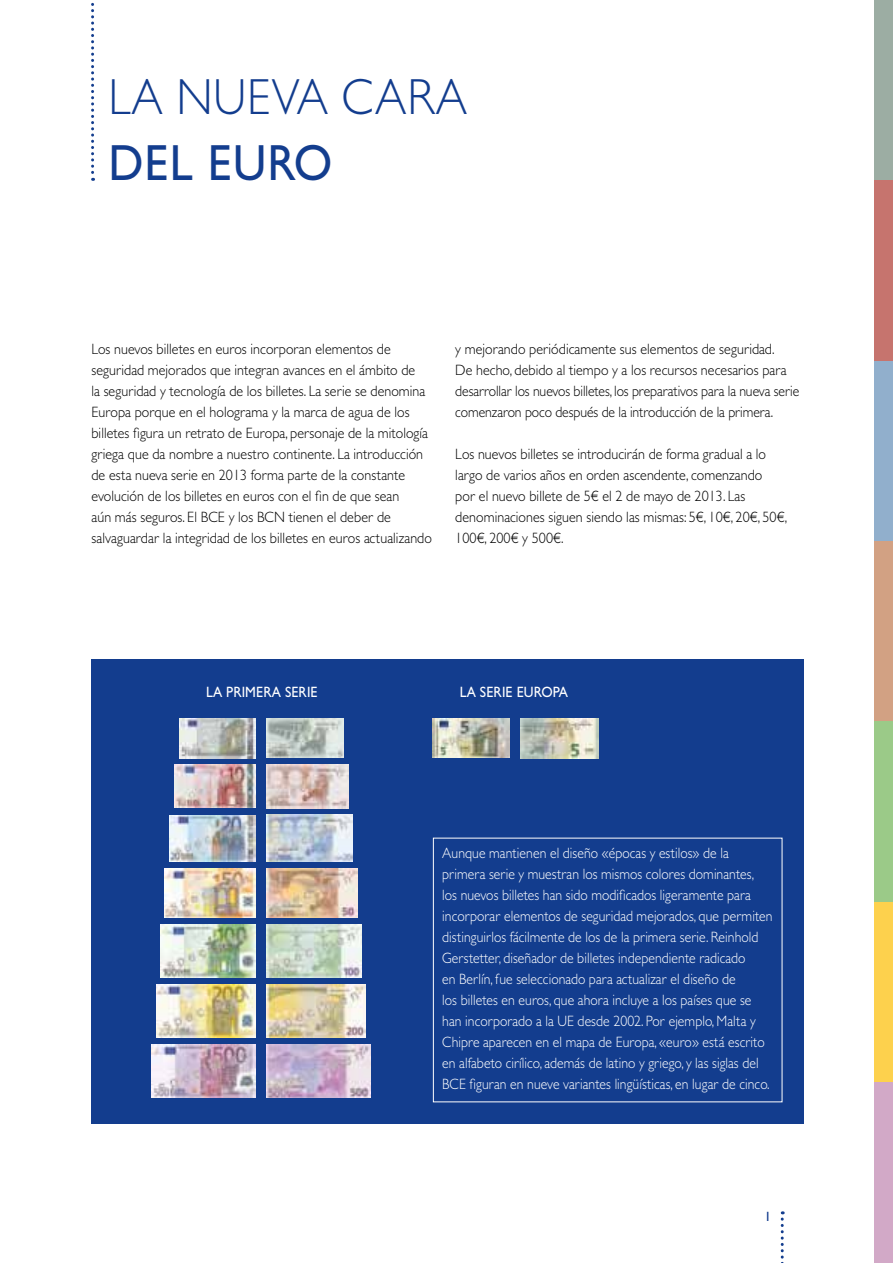
<style>
.page{position:relative;width:893px;height:1263px;background:#fff}
.page>*{position:absolute;margin:0;border:0;box-sizing:border-box;transform-origin:0 0}
.t1{font:300 51px "Gill Sans MT Pro";letter-spacing:.02em;color:#133d8e;scale:.92 1}
.t2{font:500 51px "Gill Sans MT Pro";letter-spacing:.02em;color:#133d8e;scale:.92 1}
.t3{font:300 15px/21px "Gill Sans MT Pro";letter-spacing:.005em;color:#000;scale:.94 1}
.t4{font:300 15px/21px "Gill Sans MT Pro";letter-spacing:.005em;color:#fff;scale:.92 1}
.t5{font:500 15px "Gill Sans MT Pro";letter-spacing:.005em;color:#fff;scale:.92 1}
.t6{font:500 13.5px "Gill Sans MT Pro";color:#133d8e}
</style>
<div class="page">
<div style="left:875px;top:0;width:18px;height:180px;background:#9cada3"></div>
<div style="left:875px;top:180px;width:18px;height:181px;background:#c6746e"></div>
<div style="left:875px;top:361px;width:18px;height:180px;background:#91afcc"></div>
<div style="left:875px;top:541px;width:18px;height:181px;background:#d2a183"></div>
<div style="left:875px;top:722px;width:18px;height:180px;background:#9bca88"></div>
<div style="left:875px;top:902px;width:18px;height:180px;background:#fdd14d"></div>
<div style="left:875px;top:1082px;width:18px;height:181px;background:#d2a9c7"></div>
<svg style="left:781px;top:1211px;width:3px;height:52px"></svg>
<div style="left:91px;top:659px;width:713px;height:465px;background:#133d8e"></div>
<svg style="left:91px;top:2px;width:3px;height:179px"></svg>
<img style="left:521px;top:719px;width:77px;height:39px">
<img style="left:432px;top:719px;width:77px;height:39px">
<img style="left:179px;top:718px;width:77px;height:40px">
<img style="left:267px;top:718px;width:76px;height:40px">
<img style="left:174px;top:765px;width:82px;height:43px">
<img style="left:267px;top:765px;width:81px;height:43px">
<img style="left:170px;top:815px;width:86px;height:46px">
<img style="left:267px;top:815px;width:85px;height:46px">
<img style="left:165px;top:868px;width:91px;height:49px">
<img style="left:267px;top:868px;width:90px;height:49px">
<img style="left:161px;top:924px;width:95px;height:54px">
<img style="left:267px;top:924px;width:94px;height:53px">
<img style="left:157px;top:984px;width:99px;height:54px">
<img style="left:267px;top:984px;width:98px;height:54px">
<img style="left:151px;top:1044px;width:105px;height:54px">
<img style="left:267px;top:1044px;width:104px;height:54px">
<h1 class="t1" style="left:108px;top:67px;width:391px">LA NU EVA CARA</h1>
<h1 class="t2" style="left:108px;top:133px;width:245px">DEL EURO</h1>
<p class="t3" style="left:91px;top:338px;width:364px">Los nuevos billetes en euros incorporan elementos de seguridad mejorados que integran avances en el ámbito de<br>la seguridad y tecnología de los billetes. La serie se denomina Europa porque en el holograma y la marca de agua de los billetes figura un retrato de Europa, personaje de la mitología griega que da nombre a nuestro continente. La introducción de esta nueva serie en 2013 forma parte de la constante evolución de los billetes en euros con el fin de que sean<br>aún más seguros. El BCE y los BCN tienen el deber de salvaguardar la integridad de los billetes en euros actualizando</p>
<p class="t3" style="left:455px;top:338px;width:367px">y mejorando periódicamente sus elementos de seguridad.<br>De hecho, debido al tiempo y a los recursos necesarios para desarrollar los nuevos billetes, los preparativos para la nueva serie comenzaron poco después de la introducción de la primera.</p>
<p class="t3" style="left:455px;top:443px;width:355px">Los nuevos billetes se introducirán de forma gradual a lo largo de varios años en orden ascendente, comenzando<br>por el nuevo billete de 5€ el 2 de mayo de 2013. Las denominaciones siguen siendo las mismas: 5€, 10€, 20€, 50€, 100€, 200€ y 500€.</p>
<p class="t5" style="left:206px;top:683px;width:123px">LA PRIMERA SERIE</p>
<p class="t5" style="left:460px;top:683px;width:119px">LA SERIE EUROPA</p>
<p class="t4" style="left:442px;top:842px;width:360px">Aunque mantienen el diseño «épocas y estilos» de la primera serie y muestran los mismos colores dominantes, los nuevos billetes han sido modificados ligeramente para incorporar elementos de seguridad mejorados, que permiten distinguirlos fácilmente de los de la primera serie. Reinhold Gerstetter, diseñador de billetes independiente radicado<br>en Berlín, fue seleccionado para actualizar el diseño de<br>los billetes en euros, que ahora incluye a los países que se han incorporado a la UE desde 2002. Por ejemplo, Malta y Chipre aparecen en el mapa de Europa, «euro» está escrito en alfabeto cirílico, además de latino y griego, y las siglas del BCE figuran en nueve variantes lingüísticas, en lugar de cinco.</p>
<p class="t6" style="left:765px;top:1208px;width:8px">1</p>
</div>
